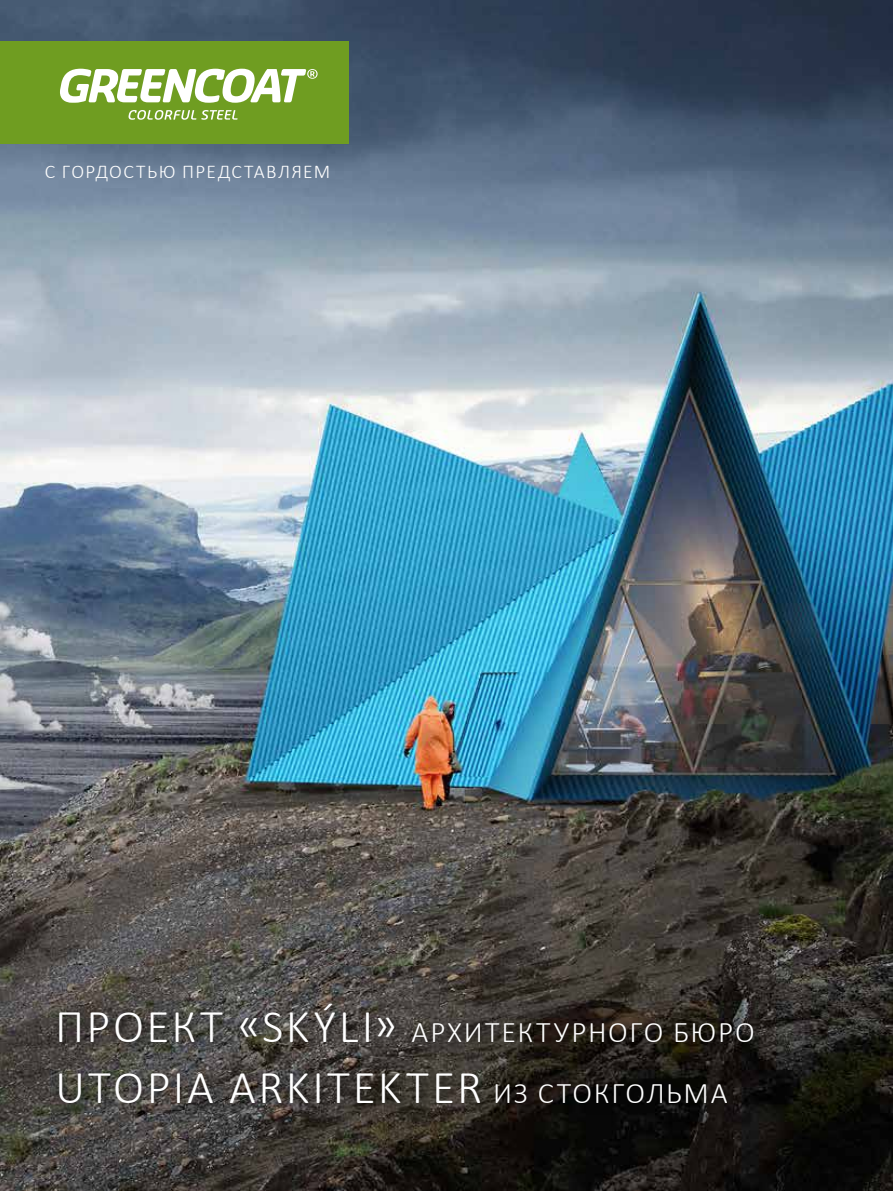
<style>
.page{position:relative;width:893px;height:1191px;background:#fff}
.page>*{position:absolute;margin:0;border:0;box-sizing:border-box;transform-origin:0 0}
.t1{font:300 47.25px "Calibri";letter-spacing:.06em;color:#fff}
.t2{font:300 30px "Calibri";letter-spacing:.06em;color:#fff}
.t3{font:300 19.5px "Calibri";letter-spacing:.065em;color:#fff}
.s1{font-size:47.25px}
.s2{font-size:30px}
</style>
<div class="page">
<img style="left:0;top:0;width:893px;height:1191px">
<div style="left:0;top:41px;width:348px;height:102px;background:#6f9d21"></div>
<div style="left:53px;top:996px;width:712px;height:58px;background:#000;opacity:.75"></div>
<div style="left:53px;top:1067px;width:686px;height:48px;background:#000;opacity:.75"></div>
<svg style="left:60px;top:69px;width:258px;height:34px"></svg>
<svg style="left:129px;top:110px;width:109px;height:10px"></svg>
<p class="t3" style="left:45px;top:160px;width:287px">С ГОРДОСТЬЮ ПРЕДСТАВЛЯЕМ</p>
<p class="t2" style="left:55px;top:1013px;width:701px"><span class="s1">ПРОЕКТ «SKÝLI»</span> АРХИТЕКТУРНОГО БЮРО</p>
<h1 class="t1" style="left:55px;top:1058px;width:674px">UTOPIA ARKITEKTER <span class="s2">ИЗ СТОКГОЛЬМА</span></h1>
</div>
